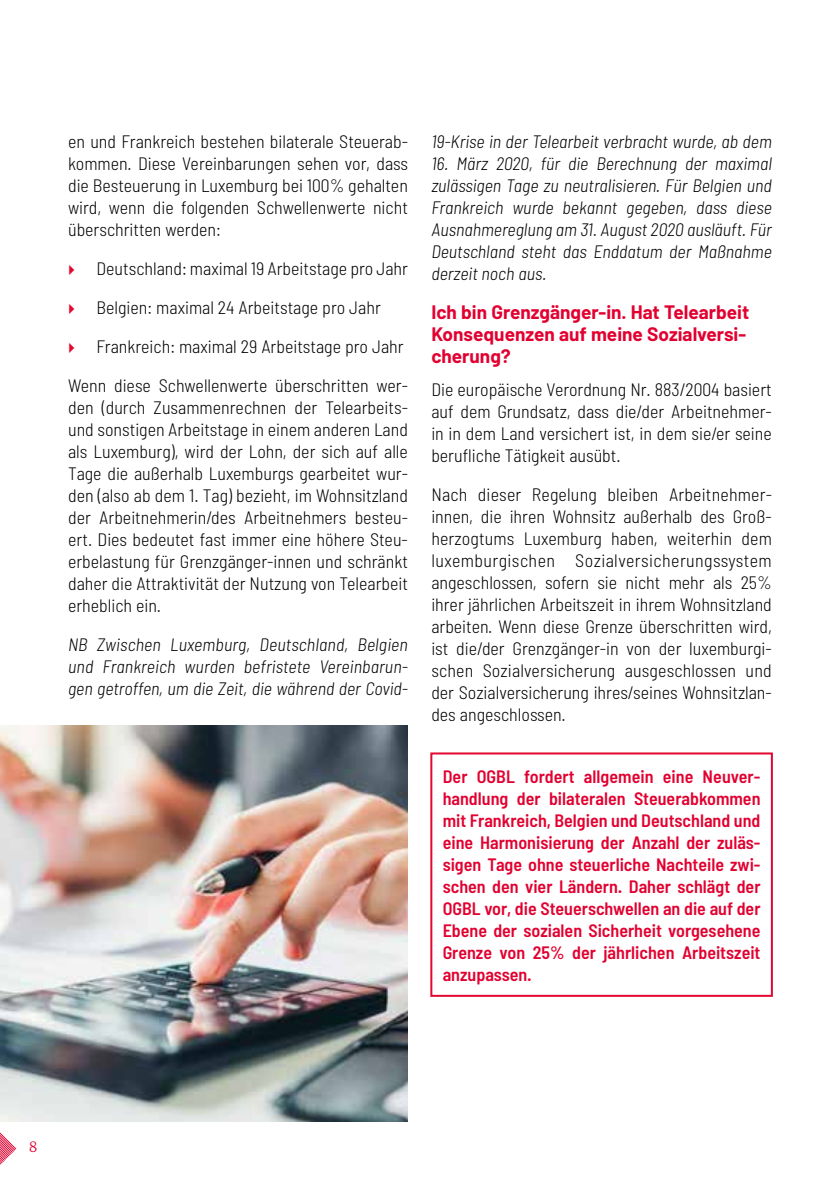
<style>
.page{position:relative;width:840px;height:1191px;background:#fff}
.page>*{position:absolute;margin:0;border:0;box-sizing:border-box;transform-origin:0 0}
.t1{font:700 19px/22px "Barlow";color:#e20030}
.t2{font:300 semi-condensed 18px/22px "Barlow";color:#000;text-align:justify}
.t3{font:italic 300 semi-condensed 18px/22px "Barlow";color:#000;text-align:justify}
.t4{font:600 semi-condensed 18px/22px "Barlow";color:#e20030;text-align:justify}
.t5{font:300 14px "Merriweather";color:#e20030}
</style>
<div class="page">
<svg style="left:0;top:1121px;width:16px;height:44px"></svg>
<div style="left:430px;top:752px;width:342px;height:244px;border:2px solid #e3082f"></div>
<img style="left:0;top:725px;width:408px;height:396px">
<p class="t2" style="left:68px;top:130px;width:341px">en und Frankreich bestehen bilaterale Steuerab&shy;kommen. Diese Vereinbarungen sehen vor, dass die Besteuerung in Luxemburg bei 100% gehalten wird, wenn die folgenden Schwellenwerte nicht überschritten werden:</p>
<p class="t2" style="left:96px;top:257px;width:313px">Deutschland: maximal 19 Arbeitstage pro Jahr</p>
<p class="t2" style="left:96px;top:296px;width:286px">Belgien: maximal 24 Arbeitstage pro Jahr</p>
<p class="t2" style="left:96px;top:335px;width:308px">Frankreich: maximal 29 Arbeitstage pro Jahr</p>
<p class="t2" style="left:68px;top:374px;width:341px">Wenn diese Schwellenwerte überschritten wer-</p>
<p class="t2" style="left:68px;top:396px;width:341px">den (durch Zusammenrechnen der Telearbeits&shy;und sonstigen Arbeitstage in einem anderen Land als Luxemburg), wird der Lohn, der sich auf alle Tage die außerhalb Luxemburgs gearbeitet wur&shy;den (also ab dem 1. Tag) bezieht, im Wohnsitzland der Arbeitnehmerin/des Arbeitnehmers besteu&shy;ert. Dies bedeutet fast immer eine höhere Steu&shy;erbelastung für Grenzgänger-innen und schränkt daher die Attraktivität der Nutzung von Telearbeit erheblich ein.</p>
<p class="t3" style="left:68px;top:633px;width:341px">NB Zwischen Luxemburg, Deutschland, Belgien und Frankreich wurden befristete Vereinbarun&shy;gen getroffen, um die Zeit, die während der Covid-</p>
<p class="t3" style="left:431px;top:130px;width:342px">19-Krise in der Telearbeit verbracht wurde, ab dem</p>
<p class="t3" style="left:431px;top:152px;width:342px">16. März 2020, für die Berechnung der maximal zulässigen Tage zu neutralisieren. Für Belgien und Frankreich wurde bekannt gegeben, dass diese Ausnahmereglung am 31. August 2020 ausläuft. Für Deutschland steht das Enddatum der Maßnahme derzeit noch aus.</p>
<p class="t1" style="left:431px;top:299px;width:319px">Ich bin Grenzgänger-in. Hat Telearbeit<br>Konsequenzen auf meine Sozialversi&shy;cherung?</p>
<p class="t2" style="left:431px;top:378px;width:342px">Die europäische Verordnung Nr. 883/2004 basiert auf dem Grundsatz, dass die/der Arbeitnehmer&shy;in in dem Land versichert ist, in dem sie/er seine berufliche Tätigkeit ausübt.</p>
<p class="t2" style="left:431px;top:483px;width:342px">Nach dieser Regelung bleiben Arbeitnehmer&shy;innen, die ihren Wohnsitz außerhalb des Groß&shy;herzogtums Luxemburg haben, weiterhin dem luxemburgischen Sozialversicherungssystem angeschlossen, sofern sie nicht mehr als 25% ihrer jährlichen Arbeitszeit in ihrem Wohnsitzland arbeiten. Wenn diese Grenze überschritten wird, ist die/der Grenzgänger-in von der luxemburgi&shy;schen Sozialversicherung ausgeschlossen und der Sozialversicherung ihres/seines Wohnsitzlan&shy;des angeschlossen.</p>
<p class="t4" style="left:442px;top:765px;width:319px">Der OGBL fordert allgemein eine Neuver&shy;handlung der bilateralen Steuerabkommen mit Frankreich, Belgien und Deutschland und eine Harmonisierung der Anzahl der zuläs&shy;sigen Tage ohne steuerliche Nachteile zwi&shy;schen den vier Ländern. Daher schlägt der OGBL vor, die Steuerschwellen an die auf der Ebene der sozialen Sicherheit vorgesehene Grenze von 25% der jährlichen Arbeitszeit anzupassen.</p>
<p class="t5" style="left:29px;top:1137px;width:10px">8</p>
</div>
